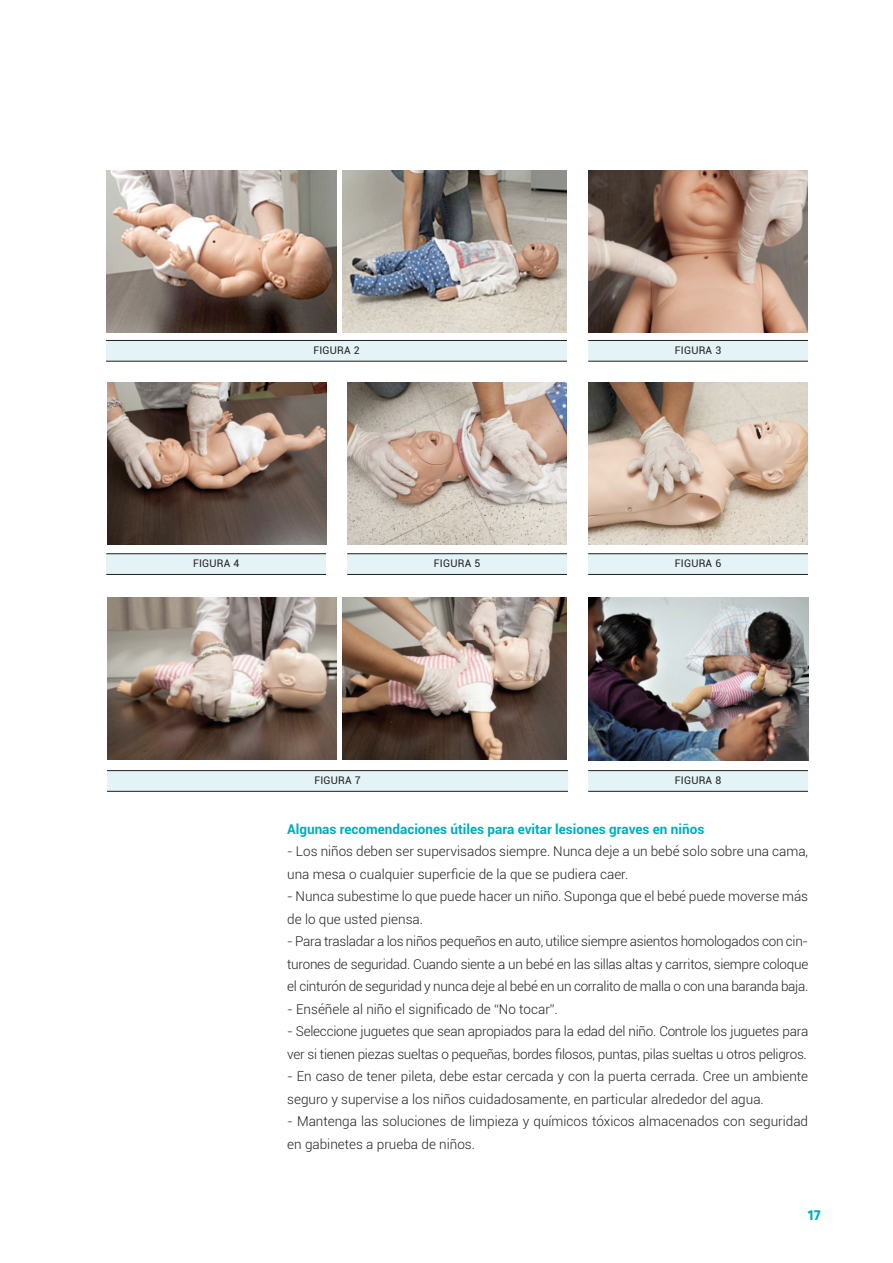
<style>
.page{position:relative;width:893px;height:1263px;background:#fff}
.page>*{position:absolute;margin:0;border:0;box-sizing:border-box;transform-origin:0 0}
.t1{font:700 15px "Klavika";color:#00adbc}
.t2{font:300 13.5px/22.5px "Roboto";color:#231f20}
.t3{font:300 13.5px/22.5px "Roboto";letter-spacing:-.02em;color:#231f20}
.t4{font:700 13.5px "Roboto";color:#00adbc}
.t5{font:10.5px "Roboto";letter-spacing:.02em;color:#231f20}
</style>
<div class="page">
<img style="left:106px;top:170px;width:231px;height:162px">
<img style="left:343px;top:170px;width:224px;height:162px">
<img style="left:588px;top:170px;width:219px;height:162px">
<img style="left:107px;top:383px;width:219px;height:162px">
<img style="left:347px;top:383px;width:220px;height:162px">
<img style="left:107px;top:598px;width:230px;height:162px">
<img style="left:343px;top:598px;width:224px;height:162px">
<img style="left:588px;top:598px;width:220px;height:162px">
<img style="left:588px;top:383px;width:220px;height:162px">
<div style="left:106px;top:340px;width:461px;height:21px;background:#e4f4f6"></div>
<hr style="left:106px;top:361px;width:461px;height:1px;background:#231f20">
<hr style="left:106px;top:340px;width:461px;height:1px;background:#231f20">
<div style="left:107px;top:770px;width:461px;height:21px;background:#e4f4f6"></div>
<hr style="left:107px;top:791px;width:461px;height:1px;background:#231f20">
<hr style="left:107px;top:770px;width:461px;height:1px;background:#231f20">
<div style="left:588px;top:340px;width:220px;height:21px;background:#e4f4f6"></div>
<hr style="left:588px;top:361px;width:220px;height:1px;background:#231f20">
<hr style="left:588px;top:340px;width:220px;height:1px;background:#231f20">
<div style="left:588px;top:770px;width:220px;height:21px;background:#e4f4f6"></div>
<hr style="left:588px;top:791px;width:220px;height:1px;background:#231f20">
<hr style="left:588px;top:770px;width:220px;height:1px;background:#231f20">
<div style="left:106px;top:554px;width:220px;height:21px;background:#e4f4f6"></div>
<hr style="left:106px;top:574px;width:220px;height:1px;background:#231f20">
<hr style="left:106px;top:553px;width:220px;height:1px;background:#231f20">
<div style="left:347px;top:554px;width:220px;height:21px;background:#e4f4f6"></div>
<hr style="left:347px;top:574px;width:220px;height:1px;background:#231f20">
<hr style="left:347px;top:553px;width:220px;height:1px;background:#231f20">
<div style="left:588px;top:554px;width:220px;height:21px;background:#e4f4f6"></div>
<hr style="left:588px;top:574px;width:220px;height:1px;background:#231f20">
<hr style="left:588px;top:553px;width:220px;height:1px;background:#231f20">
<p class="t5" style="left:313px;top:343px;width:48px">FIGURA 2</p>
<p class="t5" style="left:675px;top:343px;width:48px">FIGURA 3</p>
<p class="t5" style="left:193px;top:556px;width:48px">FIGURA 4</p>
<p class="t5" style="left:434px;top:556px;width:48px">FIGURA 5</p>
<p class="t5" style="left:675px;top:556px;width:48px">FIGURA 6</p>
<p class="t5" style="left:314px;top:773px;width:48px">FIGURA 7</p>
<p class="t5" style="left:675px;top:773px;width:48px">FIGURA 8</p>
<p class="t4" style="left:287px;top:819px;width:419px">Algunas recomendaciones útiles para evitar lesiones graves en niños</p>
<p class="t2" style="left:287px;top:840px;width:522px">- Los niños deben ser supervisados siempre. Nunca deje a un bebé solo sobre una cama, una mesa o cualquier superficie de la que se pudiera caer.</p>
<p class="t2" style="left:287px;top:885px;width:522px">- Nunca subestime lo que puede hacer un niño. Suponga que el bebé puede moverse más de lo que usted piensa.</p>
<p class="t2" style="left:287px;top:930px;width:523px;text-align:justify">- Para trasladar a los niños pequeños en auto, utilice siempre asientos homologados con cin&shy;turones de seguridad. Cuando siente a un bebé en las sillas altas y carritos, siempre coloque el cinturón de seguridad y nunca deje al bebé en un corralito de malla o con una baranda baja.</p>
<p class="t2" style="left:287px;top:997px;width:272px">- Enséñele al niño el significado de “No tocar”.</p>
<p class="t3" style="left:287px;top:1020px;width:523px">- Seleccione juguetes que sean apropiados para la edad del niño. Controle los juguetes para ver si tienen piezas sueltas o pequeñas, bordes filosos, puntas, pilas sueltas u otros peligros.</p>
<p class="t2" style="left:287px;top:1065px;width:522px">- En caso de tener pileta, debe estar cercada y con la puerta cerrada. Cree un ambiente seguro y supervise a los niños cuidadosamente, en particular alrededor del agua.</p>
<p class="t2" style="left:287px;top:1110px;width:522px">- Mantenga las soluciones de limpieza y químicos tóxicos almacenados con seguridad en gabinetes a prueba de niños.</p>
<p class="t1" style="left:808px;top:1207px;width:14px">17</p>
</div>
